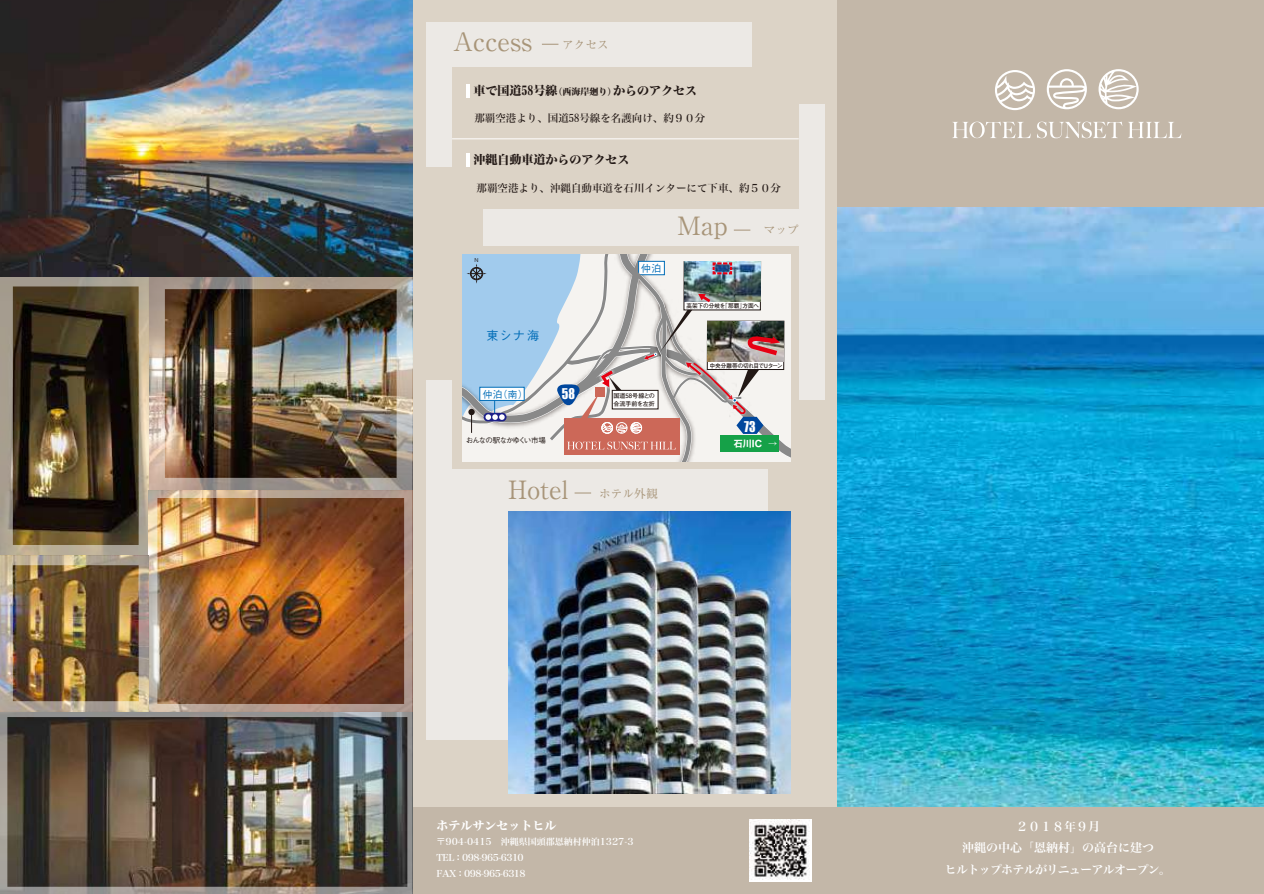
<style>
.page{position:relative;width:1264px;height:894px;background:#fff}
.page>*{position:absolute;margin:0;border:0;box-sizing:border-box;transform-origin:0 0}
.t1{font:25.2px "Ryumin Pro";color:#a89579}
.t2{font:13.65px "Impact";color:#fff;scale:.9 1}
.t3{font:500 12.15px "Gothic BBB Pro";color:#036eb8}
.t4{font:12px/21.6px "Hiragino Min W6 90 msp RKSJ H";letter-spacing:-.06em;color:#fff;text-align:center}
.t5{font:12px "Hiragino Min W8 90 ms RKSJ H";color:#221815}
.t6{font:12px "Hiragino Min W8 90 ms RKSJ H";color:#fff}
.t7{font:11.7px "Ryumin Pro";color:#a89579}
.t8{font:10.5px "Hiragino Min W5 90 ms RKSJ H";color:#221815}
.t9{font:500 9.75px "Gothic BBB Pro";color:#036eb8}
.t10{font:500 9.6px "Gothic BBB Pro";color:#036eb8}
.t11{font:9px/15.6px "Hiragino Min W6 90 msp RKSJ H";color:#fff}
.t12{font:9px "Hiragino Kaku W7 90 msp RKSJ H";color:#fff}
.t13{font:500 7.5px "Gothic BBB Pro";letter-spacing:-.12em;color:#221815}
.t14{font:700 6px/7.5px "Futo Go B101 Pro";color:#221815}
.t15{font:700 6px "Futo Go B101 Pro";letter-spacing:-.035em;color:#221815;scale:.95 1}
.t16{font:700 6px "Futo Go B101 Pro";color:#221815;scale:.95 1}
.t17{font:500 5.4px "Gothic BBB Pro";color:#221815}
.s1{font-size:11.7px}
.s2{font-size:9px}
</style>
<div class="page">
<img style="left:837px;top:207px;width:427px;height:600px">
<div style="left:837px;top:807px;width:427px;height:87px;background:#c3b7a8"></div>
<div style="left:837px;top:0;width:427px;height:207px;background:#c3b7a8"></div>
<svg style="left:952px;top:122px;width:79px;height:16px"></svg>
<svg style="left:1037px;top:122px;width:85px;height:16px"></svg>
<svg style="left:1128px;top:122px;width:53px;height:16px"></svg>
<svg style="left:1047px;top:69px;width:40px;height:40px"></svg>
<svg style="left:995px;top:70px;width:40px;height:40px"></svg>
<svg style="left:1098px;top:69px;width:40px;height:40px"></svg>
<div style="left:413px;top:0;width:424px;height:894px;background:#dcd3c6"></div>
<div style="left:483px;top:105px;width:342px;height:295px;background:#ece9e5"></div>
<div style="left:426px;top:380px;width:341px;height:360px;background:#ece9e5"></div>
<img style="left:508px;top:511px;width:282px;height:282px">
<div style="left:426px;top:22px;width:325px;height:144px;background:#ece9e5"></div>
<div style="left:452px;top:67px;width:347px;height:141px;background:#dcd3c6"></div>
<div style="left:452px;top:247px;width:347px;height:222px;background:#dcd3c6"></div>
<svg style="left:462px;top:255px;width:328px;height:206px;background:#c4c5cb"></svg>
<div style="left:470px;top:267px;width:13px;height:13px;border:1px solid #221815;border-radius:50%"></div>
<svg style="left:542px;top:44px;width:16px;height:1px"></svg>
<svg style="left:734px;top:230px;width:16px;height:1px"></svg>
<svg style="left:574px;top:492px;width:17px;height:1px"></svg>
<div style="left:413px;top:807px;width:424px;height:87px;background:#c3b7a8"></div>
<img style="left:750px;top:819px;width:62px;height:62px">
<svg style="left:467px;top:84px;width:3px;height:13px"></svg>
<svg style="left:467px;top:153px;width:3px;height:13px"></svg>
<hr style="left:452px;top:139px;width:347px;height:1px;background:#fff">
<div style="left:720px;top:435px;width:59px;height:17px;background:#15a148"></div>
<img style="left:0;top:0;width:413px;height:276px">
<img style="left:149px;top:276px;width:264px;height:215px">
<img style="left:0;top:276px;width:149px;height:435px">
<img style="left:149px;top:491px;width:264px;height:220px">
<img style="left:0;top:711px;width:413px;height:183px">
<h1 class="t1" style="left:453px;top:22px;width:158px">Access <span class="s1">アクセス</span></h1>
<h3 class="t5" style="left:473px;top:84px;width:225px">車で国道58号線<span class="s2">（西海岸廻り）</span>からのアクセス</h3>
<p class="t8" style="left:474px;top:113px;width:232px">那覇空港より、国道58号線を名護向け、約９０分</p>
<h3 class="t5" style="left:473px;top:153px;width:157px">沖縄自動車道からのアクセス</h3>
<p class="t8" style="left:476px;top:182px;width:306px">那覇空港より、沖縄自動車道を石川インターにて下車、約５０分</p>
<p class="t17" style="left:474px;top:256px;width:6px">N</p>
<h3 class="t3" style="left:487px;top:326px;width:54px">東シナ海</h3>
<p class="t10" style="left:483px;top:386px;width:46px">仲泊（南）</p>
<p class="t13" style="left:466px;top:434px;width:82px">おんなの駅なかゆくい市場</p>
<h2 class="t2" style="left:562px;top:383px;width:16px">58</h2>
<p class="t9" style="left:641px;top:260px;width:22px">仲泊</p>
<p class="t14" style="left:613px;top:391px;width:43px">国道58号線との合流手前を左折</p>
<h1 class="t1" style="left:508px;top:470px;width:151px">Hotel <span class="s1">ホテル外観</span></h1>
<h1 class="t1" style="left:677px;top:206px;width:52px">Map</h1>
<p class="t7" style="left:764px;top:220px;width:37px">マップ</p>
<p class="t16" style="left:686px;top:301px;width:78px">高架下の分岐を「那覇」方面へ</p>
<p class="t15" style="left:709px;top:360px;width:79px">中央分離帯の切れ目でUターン</p>
<h2 class="t2" style="left:744px;top:415px;width:14px">73</h2>
<p class="t12" style="left:734px;top:439px;width:45px">石川IC →</p>
<h3 class="t6" style="left:437px;top:819px;width:121px">ホテルサンセットヒル</h3>
<p class="t11" style="left:437px;top:834px;width:198px">〒904-0415　沖縄県国頭郡恩納村仲泊1327-3<br>TEL：098-965-6310<br>FAX：098-965-6318</p>
<h3 class="t4" style="left:945px;top:816px;width:228px">２０１８年９月<br>沖縄の中心「恩納村」の高台に建つ<br>ヒルトップホテルがリニューアルオープン。</h3>
</div>
